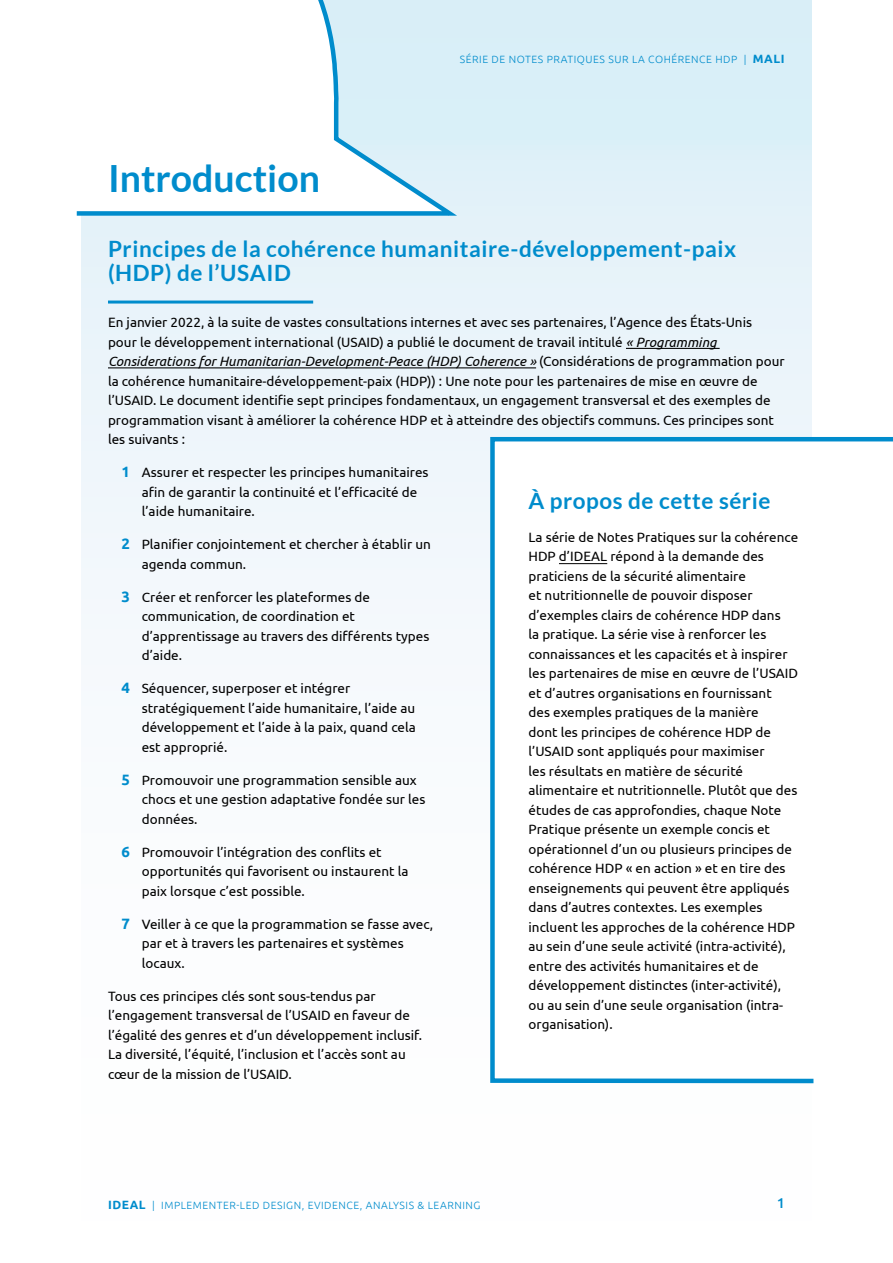
<style>
.page{position:relative;width:893px;height:1263px;background:#fff}
.page>*{position:absolute;margin:0;border:0;box-sizing:border-box;transform-origin:0 0}
.header_1{font:700 37.5px "Lato";color:#008ccc}
.header_2{font:700 22.5px/24px "Lato";letter-spacing:.025em;color:#008ccc}
.t1{font:500 14.25px "Ubuntu";color:#008ccc}
.body{font:13.5px/19.5px "Ubuntu";color:#000}
.t2{font:300 10.5px "Ubuntu";letter-spacing:.05em;color:#008ccc}
.s1{font-weight:700;font-size:12px}
.s2{font-style:italic}
.s3{font-weight:700;font-size:15px;color:#008ccc}
</style>
<div class="page">
<div style="left:81px;top:0;width:731px;height:1263px;background:linear-gradient(to bottom,#dceff8,#fff)"></div>
<svg style="left:488px;top:435px;width:405px;height:650px"></svg>
<svg style="left:76px;top:0;width:389px;height:218px"></svg>
<hr style="left:626px;top:348px;width:94px;height:1px;background:#000">
<hr style="left:108px;top:367px;width:428px;height:1px;background:#000">
<hr style="left:559px;top:563px;width:48px;height:1px;background:#000">
<hr style="left:108px;top:301px;width:205px;height:3px;background:#008ccc">
<p class="header_1" style="left:108px;top:157px;width:214px">Introduction</p>
<p class="t2" style="left:460px;top:53px;width:326px">SÉRIE DE NOTES PRATIQUES SUR LA COHÉRENCE HDP | <span class="s1">MALI</span></p>
<p class="header_2" style="left:108px;top:236px;width:630px">Principes de la cohérence humanitaire-développement-paix (HDP) de l’USAID</p>
<p class="body" style="left:108px;top:312px;width:678px">En janvier 2022, à la suite de vastes consultations internes et avec ses partenaires, l’Agence des États‑Unis<br>pour le développement international (USAID) a publié le document de travail intitulé <span class="s2">« Programming Considerations for Humanitarian-Development-Peace (HDP) Coherence »</span> (Considérations de programmation pour la cohérence humanitaire-développement-paix (HDP)) : Une note pour les partenaires de mise en œuvre de l’USAID. Le document identifie sept principes fondamentaux, un engagement transversal et des exemples de programmation visant à améliorer la cohérence HDP et à atteindre des objectifs communs. Ces principes sont les suivants :</p>
<p class="body" style="left:142px;top:462px;width:288px;text-indent:-20px"><span class="s3">1</span> Assurer et respecter les principes humanitaires afin de garantir la continuité et l’efficacité de l’aide humanitaire.</p>
<p class="body" style="left:142px;top:534px;width:291px;text-indent:-20px"><span class="s3">2</span> Planifier conjointement et chercher à établir un agenda commun.</p>
<p class="body" style="left:142px;top:587px;width:289px;text-indent:-20px"><span class="s3">3</span> Créer et renforcer les plateformes de communication, de coordination et d’apprentissage au travers des différents types d’aide.</p>
<p class="body" style="left:142px;top:678px;width:276px;text-indent:-20px"><span class="s3">4</span> Séquencer, superposer et intégrer stratégiquement l’aide humanitaire, l’aide au développement et l’aide à la paix, quand cela est approprié.</p>
<p class="body" style="left:142px;top:770px;width:285px;text-indent:-20px"><span class="s3">5</span> Promouvoir une programmation sensible aux chocs et une gestion adaptative fondée sur les données.</p>
<p class="body" style="left:142px;top:842px;width:268px;text-indent:-20px"><span class="s3">6</span> Promouvoir l’intégration des conflits et opportunités qui favorisent ou instaurent la paix lorsque c’est possible.</p>
<p class="body" style="left:142px;top:914px;width:293px;text-indent:-20px"><span class="s3">7</span> Veiller à ce que la programmation se fasse avec, par et à travers les partenaires et systèmes locaux.</p>
<p class="body" style="left:108px;top:986px;width:316px">Tous ces principes clés sont sous-tendus par l’engagement transversal de l’USAID en faveur de l’égalité des genres et d’un développement inclusif.<br>La diversité, l’équité, l’inclusion et l’accès sont au cœur de la mission de l’USAID.</p>
<p class="header_2" style="left:528px;top:488px;width:243px">À propos de cette série</p>
<p class="body" style="left:528px;top:527px;width:271px">La série de Notes Pratiques sur la cohérence HDP d’IDEAL répond à la demande des praticiens de la sécurité alimentaire<br>et nutritionnelle de pouvoir disposer d’exemples clairs de cohérence HDP dans<br>la pratique. La série vise à renforcer les connaissances et les capacités et à inspirer les partenaires de mise en œuvre de l’USAID et d’autres organisations en fournissant<br>des exemples pratiques de la manière<br>dont les principes de cohérence HDP de l’USAID sont appliqués pour maximiser<br>les résultats en matière de sécurité alimentaire et nutritionnelle. Plutôt que des études de cas approfondies, chaque Note Pratique présente un exemple concis et opérationnel d’un ou plusieurs principes de cohérence HDP « en action » et en tire des enseignements qui peuvent être appliqués dans d’autres contextes. Les exemples incluent les approches de la cohérence HDP au sein d’une seule activité (intra-activité), entre des activités humanitaires et de développement distinctes (inter-activité), ou au sein d’une seule organisation (intra&shy;organisation).</p>
<p class="t2" style="left:108px;top:1198px;width:374px"><span class="s1">IDEAL</span> | IMPLEMENTER-LED DESIGN, EVIDENCE, ANALYSIS &amp; LEARNING</p>
<p class="t1" style="left:777px;top:1194px;width:10px">1</p>
</div>
